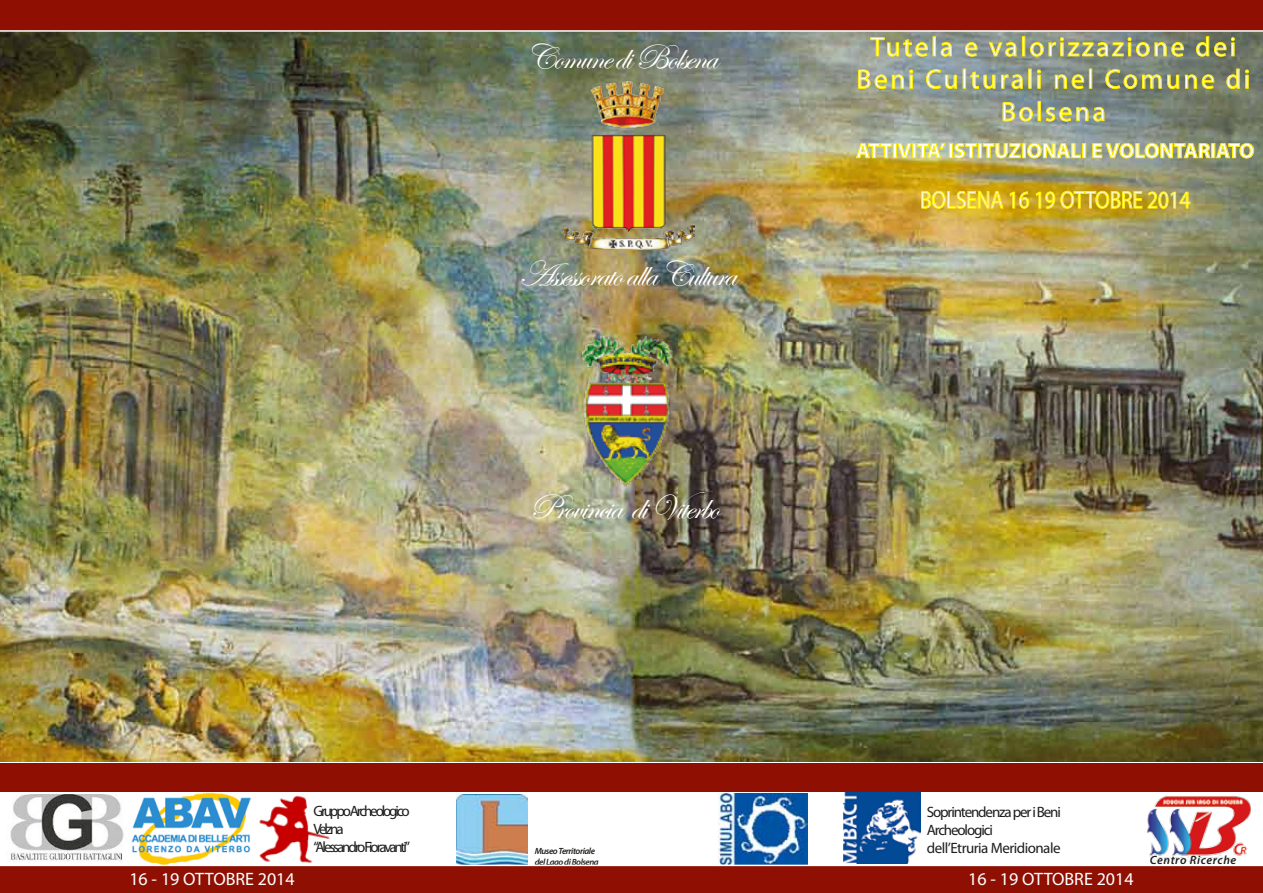
<style>
.page{position:relative;width:1263px;height:893px;background:#fff}
.page>*{position:absolute;margin:0;border:0;box-sizing:border-box;transform-origin:0 0}
.t1{font:36px "Edwardian Script ITC";letter-spacing:-.045em;color:#fff}
.t2{font:27px/32.4px "Myriad Pro";letter-spacing:.1em;color:#fff;text-align:center}
.t3{font:24.6px "Myriad Pro";color:#fff;scale:.86 1}
.t4{font:700 21px "Myriad Pro";color:#fff}
.t5{font:18px "Myriad Pro";color:#fff}
.t6{font:15px/18px "Myriad Pro";letter-spacing:-.08em;color:#1d1d1b}
.t7{font:15px/18px "Myriad Pro";letter-spacing:-.14em;color:#1d1d1b}
.t8{font:italic 600 12px "Myriad Pro";letter-spacing:.05em;color:#1d1d1b}
.t9{font:italic 600 9px/10.8px "Myriad Pro";letter-spacing:-.05em;color:#1d1d1b}
</style>
<div class="page">
<img style="left:7px;top:791px;width:120px;height:71px">
<div style="left:0;top:763px;width:1263px;height:28px;background:#8f1003"></div>
<img style="left:132px;top:792px;width:119px;height:73px">
<img style="left:259px;top:795px;width:71px;height:68px">
<img style="left:718px;top:793px;width:89px;height:71px">
<img style="left:456px;top:794px;width:71px;height:71px">
<img style="left:0;top:32px;width:1263px;height:729px">
<div style="left:0;top:0;width:1263px;height:31px;background:#8f1003"></div>
<div style="left:0;top:865px;width:1263px;height:28px;background:#8f1003"></div>
<svg style="left:856px;top:143px;width:89px;height:16px"></svg>
<div style="left:949px;top:143px;width:4px;height:15px;border:1px solid #ffed00"></div>
<svg style="left:954px;top:143px;width:23px;height:15px"></svg>
<div style="left:978px;top:143px;width:4px;height:15px;border:1px solid #ffed00"></div>
<svg style="left:983px;top:143px;width:38px;height:15px"></svg>
<div style="left:1022px;top:143px;width:4px;height:15px;border:1px solid #ffed00"></div>
<svg style="left:1027px;top:143px;width:54px;height:15px"></svg>
<div style="left:1082px;top:143px;width:4px;height:15px;border:1px solid #ffed00"></div>
<svg style="left:1092px;top:143px;width:118px;height:16px;background:#afb05e"></svg>
<div style="left:1211px;top:143px;width:4px;height:15px;border:1px solid #ffed00"></div>
<svg style="left:1216px;top:143px;width:38px;height:15px"></svg>
<svg style="left:921px;top:190px;width:82px;height:19px;background:#e5c523"></svg>
<svg style="left:1010px;top:192px;width:19px;height:17px"></svg>
<svg style="left:1036px;top:191px;width:106px;height:18px;background:#d4b60f"></svg>
<svg style="left:1148px;top:192px;width:42px;height:17px"></svg>
<svg style="left:870px;top:37px;width:58px;height:20px"></svg>
<div style="left:933px;top:37px;width:3px;height:19px;border:1px solid #ffed00"></div>
<svg style="left:941px;top:42px;width:11px;height:15px"></svg>
<svg style="left:965px;top:42px;width:12px;height:15px"></svg>
<svg style="left:989px;top:42px;width:27px;height:15px"></svg>
<div style="left:1022px;top:37px;width:3px;height:19px;border:1px solid #ffed00"></div>
<svg style="left:1030px;top:37px;width:154px;height:21px;background:#999e69"></svg>
<svg style="left:1196px;top:36px;width:38px;height:21px"></svg>
<svg style="left:858px;top:70px;width:55px;height:20px"></svg>
<svg style="left:926px;top:69px;width:31px;height:20px"></svg>
<div style="left:963px;top:69px;width:3px;height:19px;border:1px solid #ffed00"></div>
<svg style="left:970px;top:72px;width:25px;height:17px"></svg>
<svg style="left:1001px;top:75px;width:22px;height:14px"></svg>
<div style="left:1028px;top:69px;width:3px;height:19px;border:1px solid #ffed00"></div>
<svg style="left:1037px;top:70px;width:4px;height:18px"></svg>
<svg style="left:1055px;top:75px;width:29px;height:15px"></svg>
<div style="left:1089px;top:69px;width:3px;height:19px;border:1px solid #ffed00"></div>
<svg style="left:1105px;top:69px;width:74px;height:20px"></svg>
<svg style="left:1185px;top:75px;width:29px;height:15px"></svg>
<svg style="left:1226px;top:69px;width:13px;height:20px"></svg>
<svg style="left:1245px;top:70px;width:4px;height:18px"></svg>
<svg style="left:1003px;top:102px;width:30px;height:19px"></svg>
<div style="left:1038px;top:101px;width:3px;height:20px;border:1px solid #ffed00"></div>
<svg style="left:1046px;top:107px;width:58px;height:16px"></svg>
<img style="left:562px;top:82px;width:133px;height:168px">
<hr style="left:0;top:30px;width:1263px;height:2px;background:#fff">
<hr style="left:0;top:865px;width:1263px;height:1px;background:#fff">
<img style="left:1147px;top:796px;width:104px;height:66px">
<img style="left:843px;top:793px;width:78px;height:70px">
<img style="left:575px;top:336px;width:103px;height:150px">
<h1 class="t1" style="left:526px;top:37px;width:193px">Comune di Bolsena</h1>
<h1 class="t1" style="left:519px;top:255px;width:220px">Assessorato alla Cultura</h1>
<h1 class="t1" style="left:529px;top:488px;width:191px">Provincia di Viterbo</h1>
<p class="t7" style="left:313px;top:802px;width:98px">Gruppo Archeologico<br>Velzna<br>“Alessandro Fioravanti”</p>
<p class="t9" style="left:535px;top:845px;width:66px">Museo Territoriale del Lago di Bolsena</p>
<h2 class="t2" style="left:856px;top:30px;width:395px">Tutela e valorizzazione dei<br>Beni Culturali nel Comune di<br>Bolsena</h2>
<h3 class="t4" style="left:856px;top:137px;width:400px">ATTIVITA’ ISTITUZIONALI E VOLONTARIATO</h3>
<h3 class="t3" style="left:920px;top:185px;width:316px">BOLSENA 16 19 OTTOBRE 2014</h3>
<p class="t6" style="left:927px;top:802px;width:136px">Soprintendenza per i Beni<br>Archeologici<br>dell’Etruria Meridionale</p>
<p class="t8" style="left:1150px;top:853px;width:88px">Centro Ricerche</p>
<p class="t5" style="left:129px;top:868px;width:167px">16 - 19 OTTOBRE 2014</p>
<p class="t5" style="left:968px;top:868px;width:167px">16 - 19 OTTOBRE 2014</p>
</div>
